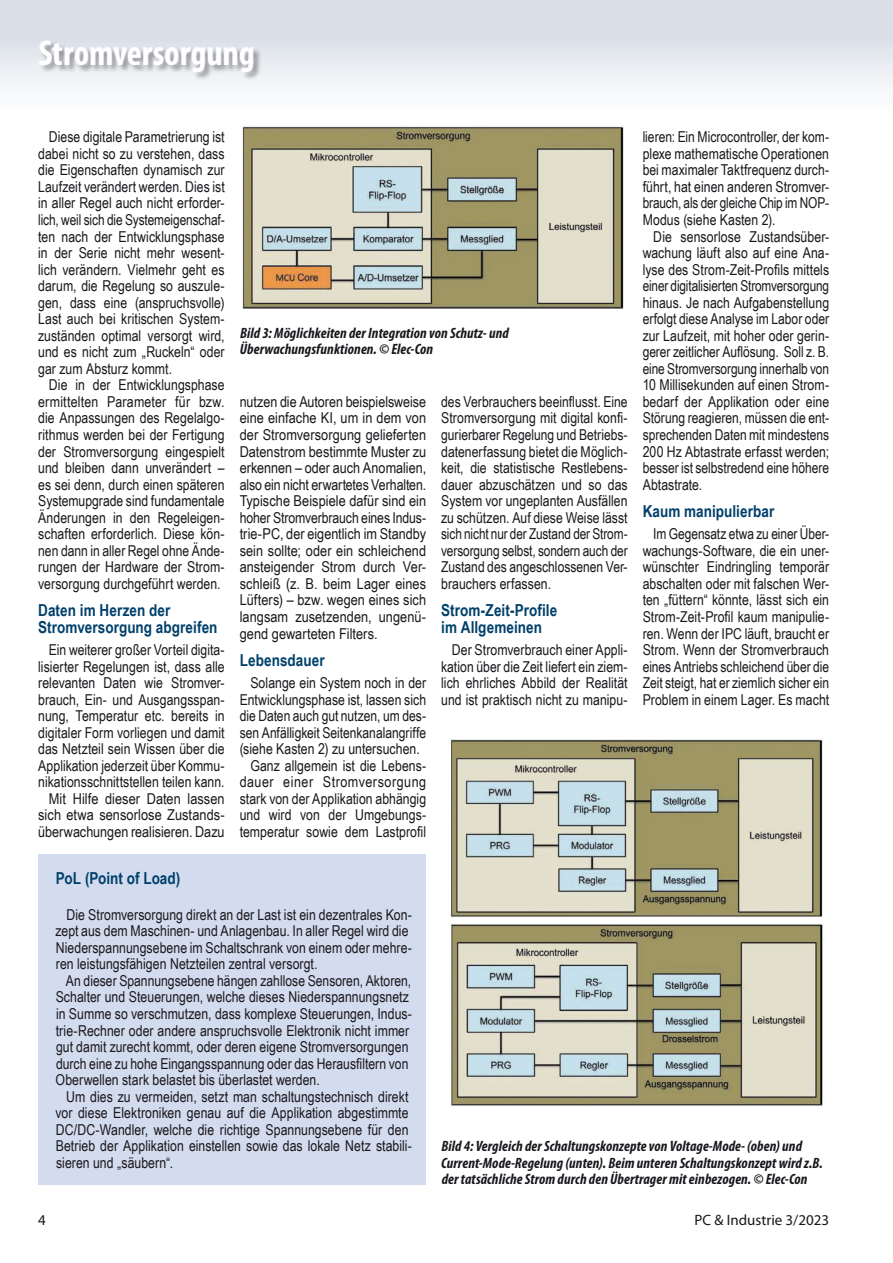
<style>
.page{position:relative;width:893px;height:1263px;background:#fff}
.page>*{position:absolute;margin:0;border:0;box-sizing:border-box;transform-origin:0 0}
.t1{font:700 condensed 36px "Myriad Pro";letter-spacing:-.005em;color:#fff}
.t2{font:700 16.5px/16.5px "Arial Narrow";letter-spacing:.005em;color:#00406a}
.t3{font:15px/16.5px "Arial Narrow";color:#1a171c;text-align:justify}
.t4{font:italic 700 condensed 15px/16.5px "Myriad Pro";letter-spacing:.005em;color:#1a171c}
.t5{font:15px "Arial Narrow";letter-spacing:.03em;color:#1a171c}
.t6{font:15px "Myriad Pro";color:#1a171c}
</style>
<div class="page">
<div style="left:0;top:0;width:893px;height:128px;background:linear-gradient(to bottom,#d2d8e2,#fff)"></div>
<img style="left:241px;top:124px;width:387px;height:185px">
<img style="left:450px;top:739px;width:373px;height:367px">
<div style="left:40px;top:40px;width:222px;height:41px;background:#1a171c;opacity:.4"></div>
<div style="left:38px;top:855px;width:388px;height:330px;background:#d3dbee"></div>
<h1 class="t1" style="left:38px;top:30px;width:218px">Stromversorgung</h1>
<p class="t3" style="left:38px;top:128px;width:188px;text-indent:11px">Diese digitale Parametrierung ist dabei nicht so zu verstehen, dass die Eigenschaften dynamisch zur Laufzeit verändert werden. Dies ist in aller Regel auch nicht erforder&shy;lich, weil sich die Systemeigenschaf&shy;ten nach der Entwicklungsphase in der Serie nicht mehr wesent&shy;lich verändern. Vielmehr geht es darum, die Regelung so auszule&shy;gen, dass eine (anspruchsvolle)<br>Last auch bei kritischen System&shy;zuständen optimal versorgt wird, und es nicht zum „Ruckeln“ oder gar zum Absturz kommt.</p>
<p class="t3" style="left:38px;top:376px;width:188px;text-indent:11px">Die in der Entwicklungsphase ermittelten Parameter für bzw. die Anpassungen des Regelalgo&shy;rithmus werden bei der Fertigung der Stromversorgung eingespielt und bleiben dann unverändert – es sei denn, durch einen späteren Systemupgrade sind fundamentale Änderungen in den Regeleigen&shy;schaften erforderlich. Diese kön&shy;nen dann in aller Regel ohne Ände&shy;rungen der Hardware der Strom&shy;versorgung durchgeführt werden.</p>
<p class="t2" style="left:38px;top:601px;width:181px">Daten im Herzen der<br>Stromversorgung abgreifen</p>
<p class="t3" style="left:38px;top:641px;width:188px;text-align:right">Ein weiterer großer Vorteil digita&shy;lisierter Regelungen ist, dass alle relevanten Daten wie Stromver&shy;brauch, Ein- und Ausgangsspan&shy;nung, Temperatur etc. bereits in digitaler Form vorliegen und damit das Netzteil sein Wissen über die Applikation jederzeit über Kommu&shy;nikationsschnittstellen teilen kann.<br>Mit Hilfe dieser Daten lassen sich etwa sensorlose Zustands&shy;überwachungen realisieren. Dazu</p>
<p class="t4" style="left:240px;top:324px;width:270px">Bild 3: Möglichkeiten der Integration von Schutz- und<br>Überwachungsfunktionen. © Elec-Con</p>
<p class="t3" style="left:240px;top:393px;width:188px">nutzen die Autoren beispielsweise eine einfache KI, um in dem von der Stromversorgung gelieferten Datenstrom bestimmte Muster zu erkennen – oder auch Anomalien, also ein nicht erwartetes Verhalten.<br>Typische Beispiele dafür sind ein hoher Stromverbrauch eines Indus&shy;trie-PC, der eigentlich im Standby sein sollte; oder ein schleichend ansteigender Strom durch Ver&shy;schleiß (z. B. beim Lager eines Lüfters) – bzw. wegen eines sich langsam zusetzenden, ungenü&shy;gend gewarteten Filters.</p>
<p class="t2" style="left:240px;top:651px;width:86px">Lebensdauer</p>
<p class="t3" style="left:250px;top:674px;width:177px">Solange ein System noch in der</p>
<p class="t3" style="left:240px;top:691px;width:188px">Entwicklungsphase ist, lassen sich</p>
<p class="t3" style="left:240px;top:707px;width:188px">die Daten auch gut nutzen, um des-</p>
<p class="t3" style="left:240px;top:724px;width:188px">sen Anfälligkeit Seitenkanalangriffe</p>
<p class="t3" style="left:240px;top:740px;width:182px">(siehe Kasten 2) zu untersuchen.</p>
<p class="t3" style="left:250px;top:757px;width:177px">Ganz allgemein ist die Lebens-</p>
<p class="t5" style="left:240px;top:771px;width:188px">dauer einer Stromversorgung</p>
<p class="t3" style="left:240px;top:790px;width:188px">stark von der Applikation abhängig</p>
<p class="t3" style="left:240px;top:806px;width:187px">und wird von der Umgebungs-</p>
<p class="t3" style="left:240px;top:823px;width:188px">temperatur sowie dem Lastprofil</p>
<p class="t3" style="left:441px;top:393px;width:188px">des Verbrauchers beeinflusst. Eine Stromversorgung mit digital konfi&shy;gurierbarer Regelung und Betriebs&shy;datenerfassung bietet die Möglich&shy;keit, die statistische Restlebens&shy;dauer abzuschätzen und so das System vor ungeplanten Ausfällen zu schützen. Auf diese Weise lässt sich nicht nur der Zustand der Strom&shy;versorgung selbst, sondern auch der Zustand des angeschlossenen Ver&shy;brauchers erfassen.</p>
<p class="t2" style="left:441px;top:601px;width:118px">Strom-Zeit-Profile im Allgemeinen</p>
<p class="t3" style="left:441px;top:641px;width:188px;text-indent:11px">Der Stromverbrauch einer Appli&shy;kation über die Zeit liefert ein ziem&shy;lich ehrliches Abbild der Realität und ist praktisch nicht zu manipu-</p>
<p class="t3" style="left:643px;top:128px;width:188px">lieren: Ein Microcontroller, der kom&shy;plexe mathematische Operationen bei maximaler Taktfrequenz durch&shy;führt, hat einen anderen Stromver&shy;brauch, als der gleiche Chip im NOP-Modus (siehe Kasten 2).</p>
<p class="t3" style="left:643px;top:227px;width:188px;text-indent:11px">Die sensorlose Zustandsüber&shy;wachung läuft also auf eine Ana&shy;lyse des Strom-Zeit-Profils mittels einer digitalisierten Stromversorgung hinaus. Je nach Aufgabenstellung erfolgt diese Analyse im Labor oder zur Laufzeit, mit hoher oder gerin&shy;gerer zeitlicher Auflösung. Soll z. B. eine Stromversorgung innerhalb von 10 Millisekunden auf einen Strom&shy;bedarf der Applikation oder eine Störung reagieren, müssen die ent&shy;sprechenden Daten mit mindestens 200 Hz Abtastrate erfasst werden; besser ist selbstredend eine höhere Abtastrate.</p>
<p class="t2" style="left:643px;top:502px;width:133px">Kaum manipulierbar</p>
<p class="t3" style="left:643px;top:525px;width:188px;text-indent:11px">Im Gegensatz etwa zu einer Über&shy;wachungs-Software, die ein uner&shy;wünschter Eindringling temporär abschalten oder mit falschen Wer&shy;ten „füttern“ könnte, lässt sich ein Strom-Zeit-Profil kaum manipulie&shy;ren. Wenn der IPC läuft, braucht er Strom. Wenn der Stromverbrauch eines Antriebs schleichend über die Zeit steigt, hat er ziemlich sicher ein Problem in einem Lager. Es macht</p>
<p class="t2" style="left:56px;top:869px;width:126px">PoL (Point of Load)</p>
<p class="t3" style="left:55px;top:906px;width:358px;text-align:left;text-indent:11px">Die Stromversorgung direkt an der Last ist ein dezentrales Kon&shy;zept aus dem Maschinen- und Anlagenbau. In aller Regel wird die Niederspannungsebene im Schaltschrank von einem oder mehre&shy;ren leistungsfähigen Netzteilen zentral versorgt.</p>
<p class="t3" style="left:56px;top:972px;width:358px;text-align:left;text-indent:10px">An dieser Spannungsebene hängen zahllose Sensoren, Aktoren, Schalter und Steuerungen, welche dieses Niederspannungsnetz in Summe so verschmutzen, dass komplexe Steuerungen, Indus&shy;trie-Rechner oder andere anspruchsvolle Elektronik nicht immer gut damit zurecht kommt, oder deren eigene Stromversorgungen durch eine zu hohe Eingangsspannung oder das Herausfiltern von Oberwellen stark belastet bis überlastet werden.</p>
<p class="t3" style="left:56px;top:1087px;width:358px;text-align:left;text-indent:11px">Um dies zu vermeiden, setzt man schaltungstechnisch direkt vor diese Elektroniken genau auf die Applikation abgestimmte DC/DC-Wandler, welche die richtige Spannungsebene für den Betrieb der Applikation einstellen sowie das lokale Netz stabili&shy;sieren und „säubern“.</p>
<p class="t4" style="left:441px;top:1138px;width:383px">Bild 4: Vergleich der Schaltungskonzepte von Voltage-Mode- (oben) und<br>Current-Mode-Regelung (unten). Beim unteren Schaltungskonzept wird z.B. der tatsächliche Strom durch den Übertrager mit einbezogen. © Elec-Con</p>
<p class="t6" style="left:38px;top:1210px;width:9px">4</p>
<p class="t6" style="left:694px;top:1210px;width:136px">PC &amp; Industrie 3/2023</p>
</div>
